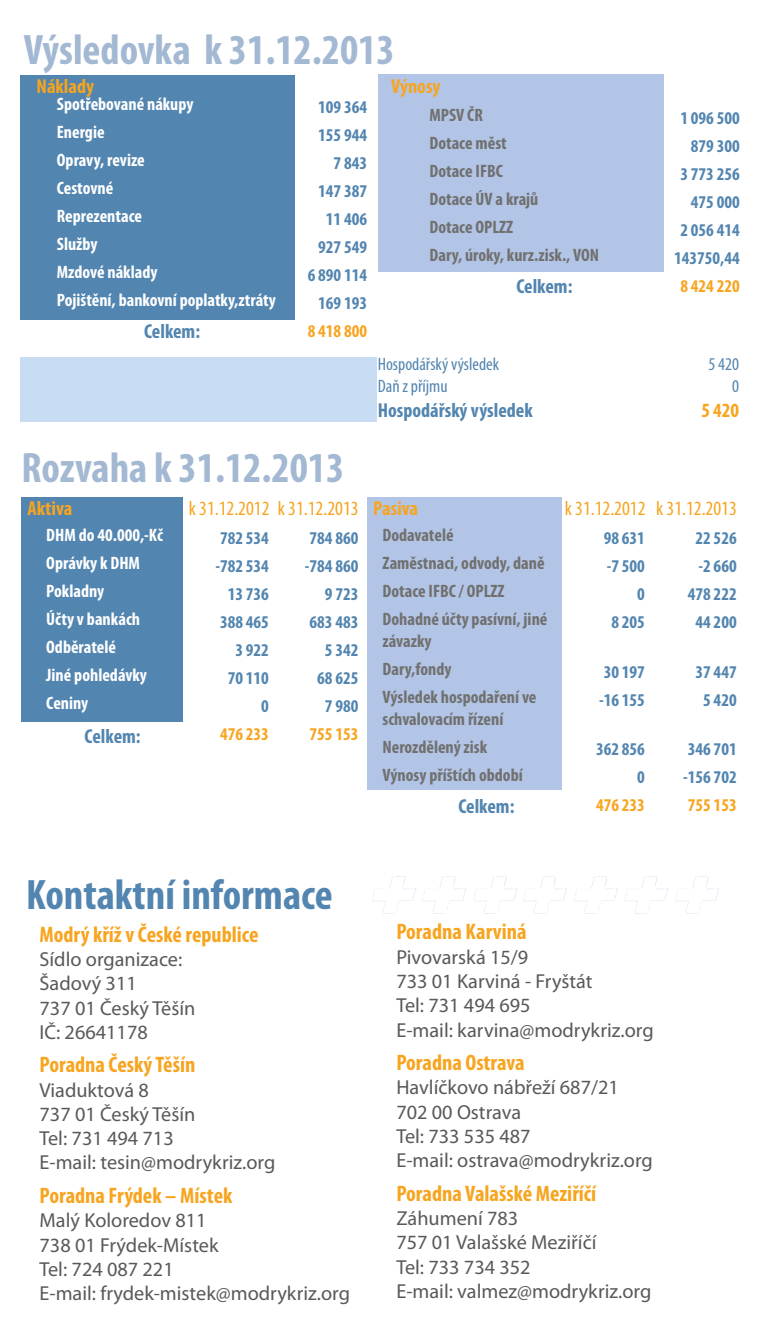
<style>
.page{position:relative;width:766px;height:1340px;background:#fff}
.page>*{position:absolute;margin:0;border:0;box-sizing:border-box;transform-origin:0 0}
.t1{font:700 condensed 42.75px "Myriad Pro";color:#a3b8d3}
.t2{font:700 condensed 42.75px "Myriad Pro";color:#5285b0}
.t3{font:700 condensed 22.5px "Myriad Pro";color:#f7a520}
.t4{font:20.25px/24.3px "Myriad Pro";color:#59595c}
.t5{font:condensed 20.25px "Myriad Pro";color:#f7a520}
.t6{font:700 condensed 20.25px "Myriad Pro";color:#5285b0}
.t7{font:700 condensed 20.25px "Myriad Pro";color:#f7a520}
.t8{font:700 condensed 18px/27.9px "Myriad Pro";color:#70706f}
.t9{font:700 condensed 18px/27.9px "Myriad Pro";color:#5285b0;text-align:right}
.t10{font:700 condensed 18px/27.9px "Myriad Pro";color:#fff}
.t11{font:700 condensed 18px "Myriad Pro";color:#f7a520}
.t12{font:condensed 18px "Myriad Pro";color:#5285b0}
.s1{font-weight:700}
</style>
<div class="page">
<div style="left:21px;top:75px;width:273px;height:244px;background:#5285b0"></div>
<div style="left:21px;top:497px;width:161px;height:224px;background:#5285b0"></div>
<div style="left:367px;top:497px;width:194px;height:292px;background:#b3c5e7"></div>
<div style="left:378px;top:75px;width:286px;height:197px;background:#b3c5e7"></div>
<div style="left:21px;top:357px;width:356px;height:65px;background:#c8ddf3"></div>
<svg style="left:372px;top:876px;width:347px;height:36px"></svg>
<h1 class="t1" style="left:24px;top:23px;width:372px">Výsledovka k 31.12.2013</h1>
<p class="t7" style="left:37px;top:73px;width:59px">Náklady</p>
<p class="t10" style="left:57px;top:90px;width:220px">Spotřebované nákupy<br>Energie<br>Opravy, revize<br>Cestovné<br>Reprezentace<br>Služby<br>Mzdové náklady<br>Pojištění, bankovní poplatky,ztráty</p>
<p class="t6" style="left:144px;top:318px;width:58px">Celkem:</p>
<p class="t9" style="left:307px;top:93px;width:61px">109 364<br>155 944<br>7 843<br>147 387<br>11 406<br>927 549<br>6 890 114<br>169 193</p>
<p class="t11" style="left:307px;top:320px;width:61px">8 418 800</p>
<p class="t7" style="left:391px;top:73px;width:51px">Výnosy</p>
<p class="t8" style="left:429px;top:101px;width:171px">MPSV ČR<br>Dotace měst<br>Dotace IFBC<br>Dotace ÚV a krajů<br>Dotace OPLZZ<br>Dary, úroky, kurz.zisk., VON</p>
<p class="t6" style="left:516px;top:274px;width:58px">Celkem:</p>
<p class="t9" style="left:674px;top:104px;width:67px">1 096 500<br>879 300<br>3 773 256<br>475 000<br>2 056 414<br>143750,44</p>
<p class="t11" style="left:680px;top:275px;width:61px">8 424 220</p>
<h1 class="t1" style="left:21px;top:441px;width:324px">Rozvaha k 31.12.2013</h1>
<p class="t12" style="left:377px;top:353px;width:123px">Hospodářský výsledek</p>
<p class="t12" style="left:708px;top:353px;width:32px">5 420</p>
<p class="t12" style="left:377px;top:375px;width:71px">Daň z příjmu</p>
<p class="t12" style="left:732px;top:375px;width:8px">0</p>
<p class="t6" style="left:377px;top:397px;width:156px">Hospodářský výsledek</p>
<p class="t7" style="left:701px;top:397px;width:39px">5 420</p>
<p class="t7" style="left:28px;top:495px;width:46px">Aktiva</p>
<p class="t5" style="left:189px;top:496px;width:231px">k 31.12.2012 k 31.12.2013 <span class="s1">Pasiva</span></p>
<p class="t5" style="left:564px;top:496px;width:173px">k 31.12.2012 k 31.12.2013</p>
<p class="t10" style="left:46px;top:521px;width:118px">DHM do 40.000,-Kč<br>Oprávky k DHM<br>Pokladny<br>Účty v bankách<br>Odběratelé<br>Jiné pohledávky<br>Ceniny</p>
<p class="t8" style="left:382px;top:521px;width:166px">Dodavatelé<br>Zaměstnaci, odvody, daně<br>Dotace IFBC / OPLZZ<br>Dohadné účty pasívní, jiné</p>
<p class="t9" style="left:215px;top:524px;width:55px">782 534 -782 534<br>13 736<br>388 465<br>3 922<br>70 110<br>0</p>
<p class="t11" style="left:220px;top:723px;width:50px">476 233</p>
<p class="t9" style="left:305px;top:524px;width:55px">784 860 -784 860<br>9 723<br>683 483<br>5 342<br>68 625<br>7 980</p>
<p class="t11" style="left:309px;top:723px;width:50px">755 153</p>
<p class="t8" style="left:382px;top:626px;width:155px">závazky<br>Dary,fondy<br>Výsledek hospodaření ve</p>
<p class="t8" style="left:382px;top:704px;width:142px">schvalovacím řízení<br>Nerozdělený zisk<br>Výnosy příštích období</p>
<p class="t6" style="left:85px;top:723px;width:58px">Celkem:</p>
<p class="t6" style="left:458px;top:793px;width:58px">Celkem:</p>
<p class="t9" style="left:603px;top:524px;width:43px">98 631 -7 500<br>0<br>8 205</p>
<p class="t9" style="left:599px;top:657px;width:47px;text-align:left">30 197 -16 155</p>
<p class="t9" style="left:596px;top:735px;width:50px">362 856<br>0</p>
<p class="t11" style="left:596px;top:794px;width:50px">476 233</p>
<h1 class="t2" style="left:26px;top:867px;width:308px">Kontaktní informace</h1>
<p class="t3" style="left:40px;top:920px;width:220px">Modrý kříž v České republice</p>
<p class="t4" style="left:40px;top:946px;width:157px">Sídlo organizace:<br>Šadový 311<br>737 01 Český Těšín<br>IČ: 26641178</p>
<p class="t3" style="left:40px;top:1050px;width:157px">Poradna Český Těšín</p>
<p class="t4" style="left:40px;top:1077px;width:237px">Viaduktová 8<br>737 01 Český Těšín<br>Tel: 731 494 713<br>E-mail: tesin@modrykriz.org</p>
<p class="t3" style="left:40px;top:1181px;width:194px">Poradna Frýdek – Místek</p>
<p class="t4" style="left:40px;top:1207px;width:312px">Malý Koloredov 811<br>738 01 Frýdek-Místek<br>Tel: 724 087 221<br>E-mail: frydek-mistek@modrykriz.org</p>
<p class="t3" style="left:396px;top:917px;width:132px">Poradna Karviná</p>
<p class="t4" style="left:396px;top:944px;width:259px">Pivovarská 15/9<br>733 01 Karviná - Fryštát<br>Tel: 731 494 695<br>E-mail: karvina@modrykriz.org</p>
<p class="t3" style="left:396px;top:1048px;width:130px">Poradna Ostrava</p>
<p class="t4" style="left:396px;top:1075px;width:258px">Havlíčkovo nábřeží 687/21<br>702 00 Ostrava<br>Tel: 733 535 487<br>E-mail: ostrava@modrykriz.org</p>
<p class="t3" style="left:396px;top:1179px;width:201px">Poradna Valašské Meziříčí</p>
<p class="t4" style="left:396px;top:1205px;width:256px">Záhumení 783<br>757 01 Valašské Meziříčí<br>Tel: 733 734 352<br>E-mail: valmez@modrykriz.org</p>
<p class="t9" style="left:687px;top:524px;width:50px;text-align:center">22 526 -2 660<br>478 222<br>44 200</p>
<p class="t9" style="left:695px;top:657px;width:43px;text-align:center">37 447<br>5 420</p>
<p class="t9" style="left:683px;top:735px;width:55px;text-align:left">346 701 -156 702</p>
<p class="t11" style="left:687px;top:794px;width:50px">755 153</p>
</div>
